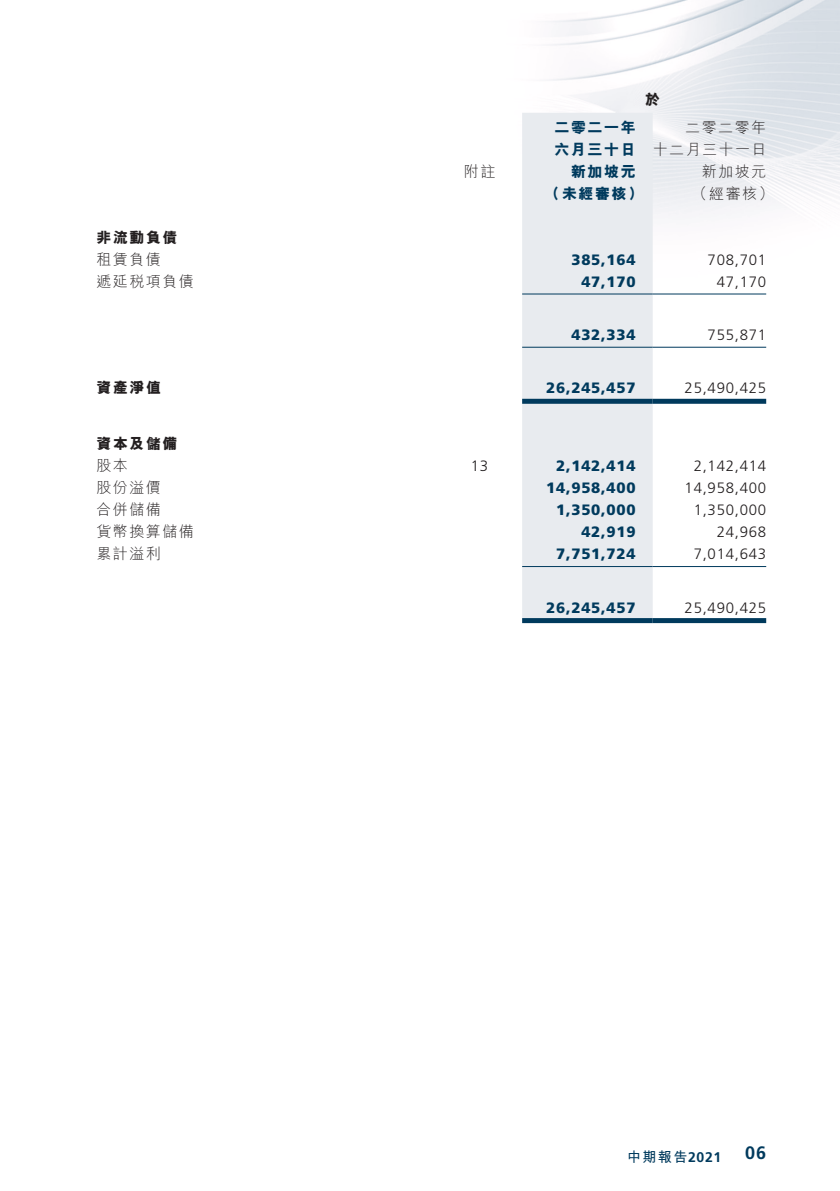
<style>
.page{position:relative;width:840px;height:1191px;background:#fff}
.page>*{position:absolute;margin:0;border:0;box-sizing:border-box;transform-origin:0 0}
.t1{font:700 18px "Frutiger LT Std";color:#003a5d}
.t2{font:300 15px "Frutiger LT Std";letter-spacing:.05em;color:#231f20}
.t3{font:900 15px "Frutiger LT Std";letter-spacing:.05em;color:#003a5d}
.t4{font:300 15px/22px "M Hei HK";letter-spacing:.1em;color:#231f20;text-align:right}
.t5{font:800 15px/22px "M Hei HK";letter-spacing:.1em;color:#003a5d}
.t6{font:800 15px "M Hei HK";letter-spacing:.1em;color:#231f20}
.t7{font:700 14px "M Hei HK";color:#003a5d}
.s1{font-family:"Frutiger LT Std"}
</style>
<div class="page">
<img style="left:522px;top:0;width:317px;height:624px">
<div style="left:522px;top:113px;width:130px;height:505px;background:#e8ebef"></div>
<hr style="left:522px;top:293px;width:130px;height:1px;background:#003a5d">
<hr style="left:652px;top:293px;width:113px;height:1px;background:#003a5d">
<hr style="left:522px;top:347px;width:130px;height:1px;background:#003a5d">
<hr style="left:652px;top:347px;width:113px;height:1px;background:#003a5d">
<div style="left:522px;top:399px;width:130px;height:5px;background:#003a5d"></div>
<div style="left:652px;top:399px;width:113px;height:5px;background:#003a5d"></div>
<hr style="left:522px;top:566px;width:130px;height:1px;background:#003a5d">
<hr style="left:652px;top:566px;width:113px;height:1px;background:#003a5d">
<div style="left:522px;top:618px;width:130px;height:5px;background:#003a5d"></div>
<div style="left:652px;top:618px;width:113px;height:5px;background:#003a5d"></div>
<p class="t6" style="left:644px;top:92px;width:16px">於</p>
<p class="t4" style="left:463px;top:160px;width:33px">附註</p>
<p class="t5" style="left:554px;top:116px;width:83px">二零二一年六月三十日</p>
<p class="t4" style="left:652px;top:116px;width:115px">二零二零年<br>十二月三十一日新加坡元</p>
<p class="t5" style="left:570px;top:160px;width:66px">新加坡元</p>
<p class="t5" style="left:544px;top:182px;width:100px">（未經審核）</p>
<p class="t4" style="left:691px;top:182px;width:83px">（經審核(</p>
<p class="t6" style="left:96px;top:230px;width:83px">非流動負債</p>
<p class="t4" style="left:96px;top:248px;width:66px">租賃負債</p>
<p class="t3" style="left:571px;top:251px;width:66px">385,164</p>
<p class="t2" style="left:707px;top:251px;width:60px">708,701</p>
<p class="t4" style="left:96px;top:270px;width:99px">遞延稅項負債</p>
<p class="t3" style="left:581px;top:273px;width:56px">47,170</p>
<p class="t2" style="left:716px;top:273px;width:51px">47,170</p>
<p class="t3" style="left:571px;top:326px;width:66px">432,334</p>
<p class="t2" style="left:707px;top:326px;width:60px">755,871</p>
<p class="t6" style="left:96px;top:380px;width:66px">資產淨值</p>
<p class="t3" style="left:546px;top:379px;width:91px">26,245,457</p>
<p class="t2" style="left:684px;top:380px;width:83px">25,490,425</p>
<p class="t6" style="left:96px;top:436px;width:83px">資本及儲備</p>
<p class="t4" style="left:96px;top:455px;width:33px">股本</p>
<p class="t2" style="left:470px;top:458px;width:19px">13</p>
<p class="t3" style="left:555px;top:457px;width:81px">2,142,414</p>
<p class="t2" style="left:693px;top:458px;width:74px">2,142,414</p>
<p class="t4" style="left:96px;top:477px;width:66px">股份溢價</p>
<p class="t3" style="left:546px;top:479px;width:91px">14,958,400</p>
<p class="t2" style="left:684px;top:480px;width:83px">14,958,400</p>
<p class="t4" style="left:96px;top:499px;width:66px">合併儲備</p>
<p class="t3" style="left:555px;top:501px;width:81px">1,350,000</p>
<p class="t2" style="left:693px;top:502px;width:74px">1,350,000</p>
<p class="t4" style="left:96px;top:521px;width:99px">貨幣換算儲備</p>
<p class="t3" style="left:581px;top:523px;width:56px">42,919</p>
<p class="t2" style="left:716px;top:524px;width:51px">24,968</p>
<p class="t4" style="left:96px;top:543px;width:66px">累計溢利</p>
<p class="t3" style="left:555px;top:545px;width:81px">7,751,724</p>
<p class="t2" style="left:693px;top:546px;width:74px">7,014,643</p>
<p class="t3" style="left:546px;top:598px;width:91px">26,245,457</p>
<p class="t2" style="left:684px;top:599px;width:83px">25,490,425</p>
<p class="t7" style="left:626px;top:1147px;width:96px">中期報告<span class="s1">2021</span></p>
<p class="t1" style="left:744px;top:1142px;width:23px">06</p>
</div>
